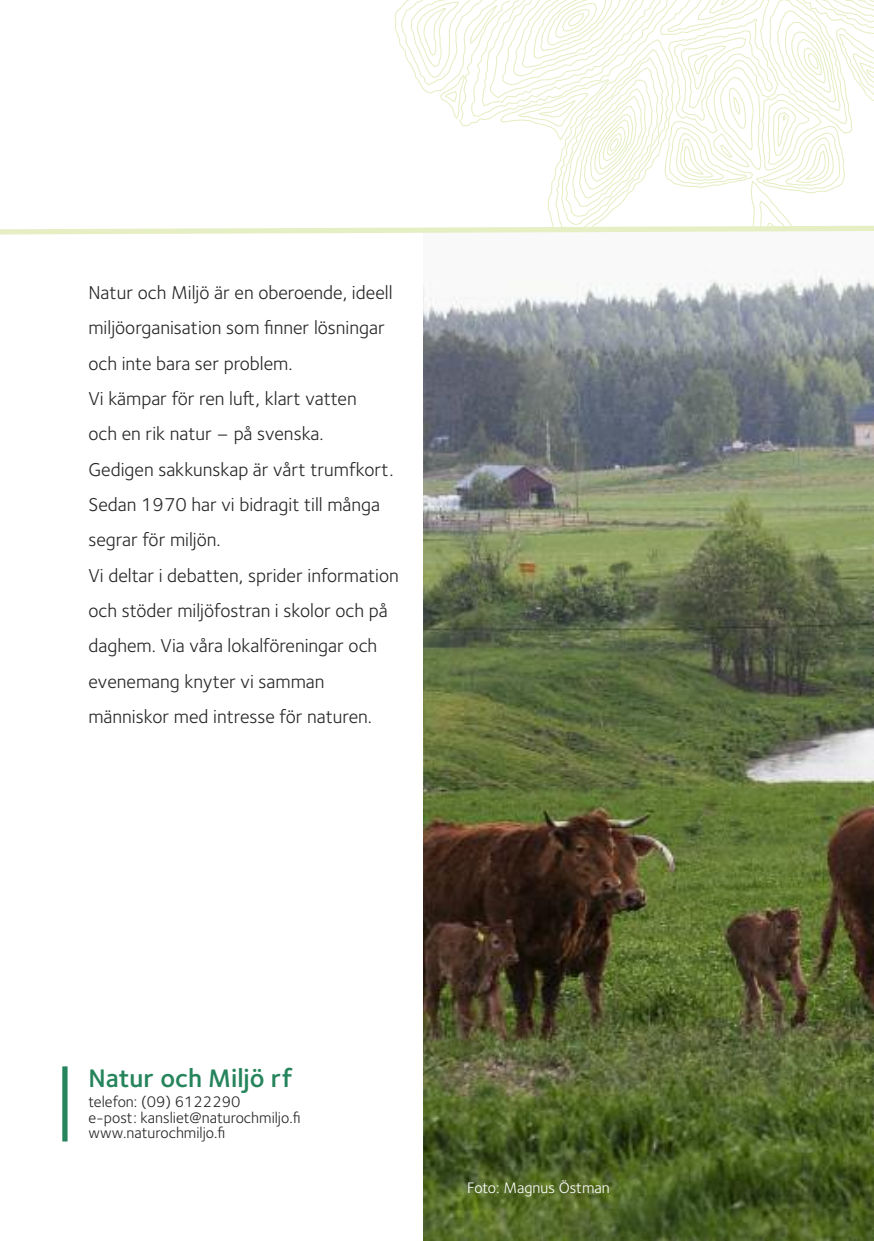
<style>
.page{position:relative;width:874px;height:1241px;background:#fff}
.page>*{position:absolute;margin:0;border:0;box-sizing:border-box;transform-origin:0 0}
.t1{font:600 26.25px "Foundry Sterling";color:#25845c}
.t2{font:19.25px/35.4px "Foundry Sterling";color:#272627}
.t3{font:15.75px/15.8px "Foundry Sterling";color:#272627}
.t4{font:15.75px "Foundry Sterling";color:#fff}
</style>
<div class="page">
<img style="left:423px;top:270px;width:450px;height:970px">
<div style="left:62px;top:1066px;width:5px;height:75px;background:#25845c"></div>
<svg style="left:0;top:0;width:873px;height:235px"></svg>
<p class="t2" style="left:88px;top:277px;width:312px">Natur och Miljö är en oberoende, ideell miljöorganisation som finner lösningar och inte bara ser problem.<br>Vi kämpar för ren luft, klart vatten<br>och en rik natur – på svenska.<br>Gedigen sakkunskap är vårt trumfkort.<br>Sedan 1970 har vi bidragit till många segrar för miljön.<br>Vi deltar i debatten, sprider information och stöder miljöfostran i skolor och på daghem. Via våra lokalföreningar och evenemang knyter vi samman människor med intresse för naturen.</p>
<h1 class="t1" style="left:88px;top:1068px;width:205px">Natur och Miljö rf</h1>
<p class="t3" style="left:88px;top:1095px;width:213px">telefon: (09) 6122290<br>e-post: kansliet@naturochmiljo.fi www.naturochmiljo.fi</p>
<p class="t4" style="left:467px;top:1182px;width:144px">Foto: Magnus Östman</p>
</div>
